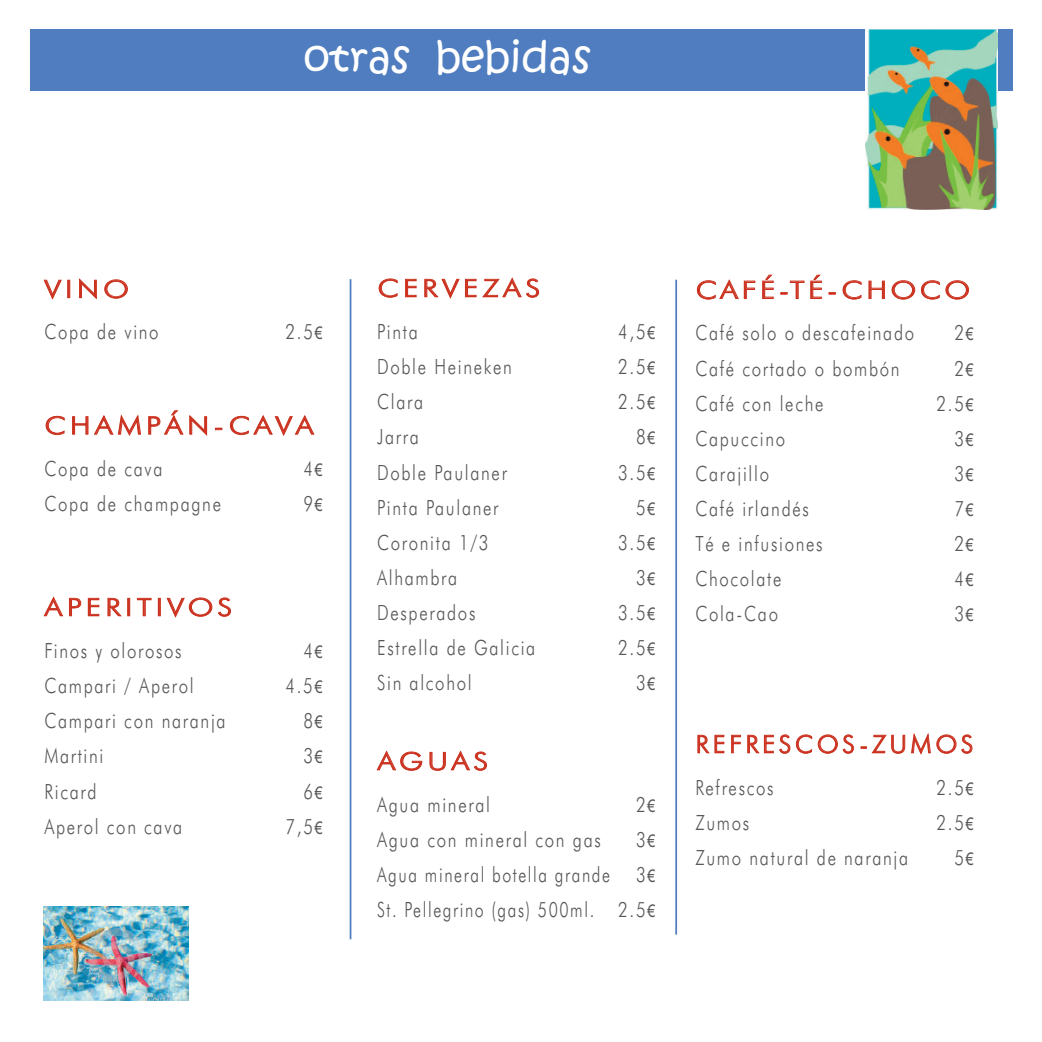
<style>
.page{position:relative;width:1042px;height:1042px;background:#fff}
.page>*{position:absolute;margin:0;border:0;box-sizing:border-box;transform-origin:0 0}
.t1{font:42px "Kristen ITC";color:#fff}
.t2{font:300 24.5px "Futura BT";letter-spacing:.145em;color:#cb311e;scale:1.2 1}
.t3{font:300 24.5px "Futura BT";letter-spacing:.145em;color:#cb311e}
.t4{font:300 24.5px "Futura BT";letter-spacing:.125em;color:#cb311e;scale:1.2 1}
.t5{font:300 21px "Futura BT";letter-spacing:.1em;color:#57585a;scale:.8 1}
.t6{font:300 21px/35.2px "Futura BT";letter-spacing:.1em;color:#545557;text-align:justify;scale:.76 1}
.s1{font-family:"Arial";font-weight:400;font-size:17.5px}
.s2{color:#57585a}
.s3{font-family:"Arial";font-weight:400;font-size:17.5px;color:#57585a}
</style>
<div class="page">
<div style="left:30px;top:30px;width:982px;height:61px;background:#4f7dbf"></div>
<hr style="left:350px;top:279px;width:1px;height:660px;background:#4f7dbf">
<hr style="left:675px;top:280px;width:2px;height:654px;background:#4f7dbf">
<img style="left:865px;top:30px;width:132px;height:179px">
<img style="left:43px;top:906px;width:146px;height:95px">
<h1 class="t1" style="left:304px;top:34px;width:289px">otras bebidas</h1>
<p class="t2" style="left:45px;top:275px;width:72px">VINO</p>
<p class="t5" style="left:44px;top:320px;width:144px">Copa de vino</p>
<p class="t5" style="left:285px;top:320px;width:48px">2.5<span class="s1">€</span></p>
<p class="t2" style="left:45px;top:411px;width:225px">CHAMPÁN-CAVA</p>
<p class="t5" style="left:44px;top:457px;width:149px">Copa de cava</p>
<p class="t5" style="left:303px;top:457px;width:25px">4<span class="s1">€</span></p>
<p class="t5" style="left:44px;top:492px;width:222px">Copa de champagne</p>
<p class="t5" style="left:303px;top:492px;width:25px">9<span class="s1">€</span></p>
<p class="t2" style="left:45px;top:593px;width:158px">APERITIVOS</p>
<p class="t5" style="left:44px;top:638px;width:173px">Finos y olorosos</p>
<p class="t5" style="left:303px;top:638px;width:25px">4<span class="s1">€</span></p>
<p class="t5" style="left:44px;top:673px;width:188px">Campari / Aperol</p>
<p class="t5" style="left:285px;top:673px;width:48px">4.5<span class="s1">€</span></p>
<p class="t5" style="left:44px;top:709px;width:228px">Campari con naranja</p>
<p class="t5" style="left:303px;top:709px;width:25px">8<span class="s1">€</span></p>
<p class="t5" style="left:44px;top:744px;width:75px">Martini</p>
<p class="t5" style="left:303px;top:744px;width:25px">3<span class="s1">€</span></p>
<p class="t5" style="left:44px;top:779px;width:67px">Ricard</p>
<p class="t5" style="left:303px;top:779px;width:25px">6<span class="s1">€</span></p>
<p class="t5" style="left:44px;top:814px;width:174px">Aperol con cava</p>
<p class="t5" style="left:285px;top:814px;width:48px">7,5<span class="s1">€</span></p>
<p class="t2" style="left:378px;top:274px;width:137px">CERVEZAS</p>
<p class="t5" style="left:377px;top:319px;width:52px">Pinta</p>
<p class="t5" style="left:618px;top:319px;width:48px">4,5<span class="s1">€</span></p>
<p class="t5" style="left:377px;top:355px;width:170px">Doble Heineken</p>
<p class="t5" style="left:618px;top:355px;width:48px">2.5<span class="s1">€</span></p>
<p class="t5" style="left:377px;top:390px;width:59px">Clara</p>
<p class="t5" style="left:618px;top:390px;width:48px">2.5<span class="s1">€</span></p>
<p class="t5" style="left:377px;top:425px;width:54px">Jarra</p>
<p class="t5" style="left:636px;top:425px;width:25px">8<span class="s1">€</span></p>
<p class="t5" style="left:377px;top:460px;width:164px">Doble Paulaner</p>
<p class="t5" style="left:618px;top:460px;width:48px">3.5<span class="s1">€</span></p>
<p class="t5" style="left:377px;top:495px;width:153px">Pinta Paulaner</p>
<p class="t5" style="left:636px;top:495px;width:25px">5<span class="s1">€</span></p>
<p class="t5" style="left:377px;top:530px;width:141px">Coronita 1/3</p>
<p class="t5" style="left:618px;top:530px;width:48px">3.5<span class="s1">€</span></p>
<p class="t5" style="left:377px;top:565px;width:102px">Alhambra</p>
<p class="t5" style="left:636px;top:565px;width:25px">3<span class="s1">€</span></p>
<p class="t5" style="left:377px;top:600px;width:124px">Desperados</p>
<p class="t5" style="left:618px;top:600px;width:48px">3.5<span class="s1">€</span></p>
<p class="t5" style="left:377px;top:635px;width:199px">Estrella de Galicia</p>
<p class="t5" style="left:618px;top:635px;width:48px">2.5<span class="s1">€</span></p>
<p class="t5" style="left:377px;top:671px;width:120px">Sin alcohol</p>
<p class="t5" style="left:636px;top:671px;width:25px">3<span class="s1">€</span></p>
<p class="t2" style="left:378px;top:747px;width:94px">AGUAS</p>
<p class="t5" style="left:377px;top:792px;width:143px">Agua mineral</p>
<p class="t5" style="left:636px;top:792px;width:25px">2<span class="s1">€</span></p>
<p class="t5" style="left:377px;top:827px;width:281px">Agua con mineral con gas</p>
<p class="t6" style="left:377px;top:822px;width:367px;text-indent:259px"><span class="s2">3</span><span class="s3">€ </span>Agua mineral botella grande <span class="s2">3</span><span class="s3">€ </span>St. Pellegrino (gas) 500ml. <span class="s2">2.5</span><span class="s3">€</span></p>
<p class="t4" style="left:696px;top:276px;width:230px">CAFÉ-TÉ-CHOCO</p>
<p class="t5" style="left:695px;top:321px;width:275px">Café solo o descafeinado</p>
<p class="t5" style="left:954px;top:321px;width:25px">2<span class="s1">€</span></p>
<p class="t5" style="left:695px;top:356px;width:257px">Café cortado o bombón</p>
<p class="t5" style="left:954px;top:356px;width:25px">2<span class="s1">€</span></p>
<p class="t5" style="left:695px;top:391px;width:162px">Café con leche</p>
<p class="t5" style="left:936px;top:391px;width:48px">2.5<span class="s1">€</span></p>
<p class="t5" style="left:695px;top:426px;width:114px">Capuccino</p>
<p class="t5" style="left:954px;top:426px;width:25px">3<span class="s1">€</span></p>
<p class="t5" style="left:695px;top:461px;width:94px">Carajillo</p>
<p class="t5" style="left:954px;top:461px;width:25px">3<span class="s1">€</span></p>
<p class="t5" style="left:695px;top:496px;width:143px">Café irlandés</p>
<p class="t5" style="left:954px;top:496px;width:25px">7<span class="s1">€</span></p>
<p class="t5" style="left:695px;top:531px;width:161px">Té e infusiones</p>
<p class="t5" style="left:954px;top:531px;width:25px">2<span class="s1">€</span></p>
<p class="t5" style="left:695px;top:567px;width:109px">Chocolate</p>
<p class="t5" style="left:954px;top:567px;width:25px">4<span class="s1">€</span></p>
<p class="t5" style="left:695px;top:602px;width:105px">Cola-Cao</p>
<p class="t5" style="left:954px;top:602px;width:25px">3<span class="s1">€</span></p>
<p class="t3" style="left:696px;top:730px;width:279px">REFRESCOS-ZUMOS</p>
<p class="t5" style="left:695px;top:775px;width:99px">Refrescos</p>
<p class="t5" style="left:936px;top:775px;width:48px">2.5<span class="s1">€</span></p>
<p class="t5" style="left:695px;top:810px;width:69px">Zumos</p>
<p class="t5" style="left:936px;top:810px;width:48px">2.5<span class="s1">€</span></p>
<p class="t5" style="left:695px;top:845px;width:268px">Zumo natural de naranja</p>
<p class="t5" style="left:954px;top:845px;width:25px">5<span class="s1">€</span></p>
</div>
